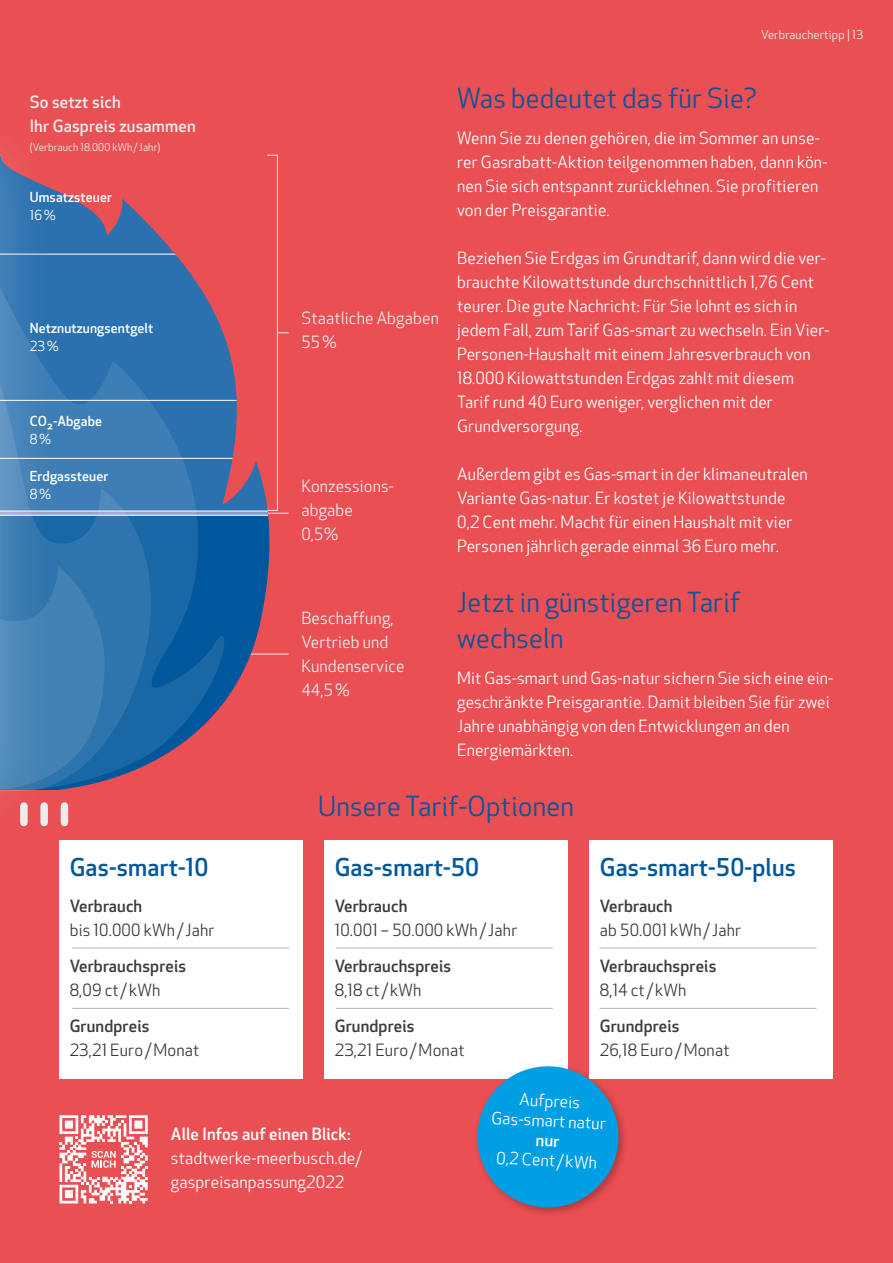
<style>
.page{position:relative;width:893px;height:1263px;background:#ea4f53}
.page>*{position:absolute;margin:0;border:0;box-sizing:border-box;transform-origin:0 0}
.t1{font:27px/36px "Apex New";letter-spacing:.01em;color:#00579c}
.produkt{font:500 24px "Apex New";letter-spacing:.01em;color:#00579c}
.t2{font:16.5px/24px "Apex New";letter-spacing:.01em;color:#fff}
.produkt-2{font:16.5px/24px "Apex New";letter-spacing:.01em;color:#3b3b3a}
.t3{font:16.5px/24px "Apex New";letter-spacing:.01em;color:#ececed}
.produkt-3{font:500 16.5px/24px "Apex New";letter-spacing:.01em;color:#3b3b3a}
.t4{font:500 16.5px/24px "Apex New";letter-spacing:.01em;color:#ececed}
.t5{font:500 16.5px "Apex New";letter-spacing:.01em;color:#fff}
.t6{font:500 13.5px/18px "Apex New";letter-spacing:.01em;color:#fff}
.kolumne_li{font:12px "Apex New";letter-spacing:.01em;color:#ececed}
.Bildrechte{font:10.5px "Apex New";letter-spacing:.01em;color:#ececed}
.s1{font-weight:400}
.s2{font-weight:500}
</style>
<div class="page">
<div style="left:59px;top:841px;width:244px;height:58px;background:#fff"></div>
<div style="left:59px;top:877px;width:244px;height:82px;background:#fff"></div>
<div style="left:59px;top:937px;width:244px;height:82px;background:#fff"></div>
<div style="left:59px;top:997px;width:244px;height:82px;background:#fff"></div>
<div style="left:324px;top:841px;width:244px;height:58px;background:#fff"></div>
<div style="left:324px;top:877px;width:244px;height:82px;background:#fff"></div>
<div style="left:324px;top:937px;width:244px;height:82px;background:#fff"></div>
<div style="left:324px;top:997px;width:244px;height:82px;background:#fff"></div>
<div style="left:589px;top:841px;width:244px;height:58px;background:#fff"></div>
<div style="left:589px;top:877px;width:244px;height:82px;background:#fff"></div>
<div style="left:589px;top:937px;width:244px;height:82px;background:#fff"></div>
<div style="left:589px;top:997px;width:244px;height:82px;background:#fff"></div>
<hr style="left:72px;top:948px;width:217px;height:1px;background:#b1b2b3">
<hr style="left:336px;top:948px;width:217px;height:1px;background:#b1b2b3">
<hr style="left:600px;top:948px;width:216px;height:1px;background:#b1b2b3">
<hr style="left:72px;top:1008px;width:217px;height:1px;background:#b1b2b3">
<hr style="left:336px;top:1008px;width:217px;height:1px;background:#b1b2b3">
<hr style="left:600px;top:1008px;width:216px;height:1px;background:#b1b2b3">
<div style="left:61px;top:806px;width:7px;height:16px;background:#ececed"></div>
<div style="left:0;top:102px;width:56px;height:744px;background:#fff;opacity:.25"></div>
<svg style="left:0;top:156px;width:289px;height:636px"></svg>
<svg style="left:60px;top:1115px;width:88px;height:88px"></svg>
<div style="left:473px;top:1062px;width:155px;height:155px;background:#000;opacity:.25"></div>
<svg style="left:475px;top:1064px;width:145px;height:145px"></svg>
<p class="t4" style="left:30px;top:89px;width:167px">So setzt sich<br>Ihr Gaspreis zusammen</p>
<p class="Bildrechte" style="left:30px;top:141px;width:132px">(Verbrauch 18.000 kWh / Jahr)</p>
<p class="t6" style="left:30px;top:188px;width:84px">Umsatzsteuer<br><span class="s1">16 %</span></p>
<p class="t6" style="left:30px;top:319px;width:125px">Netznutzungsentgelt<br><span class="s1">23 %</span></p>
<p class="t6" style="left:30px;top:411px;width:74px">CO2-Abgabe<br><span class="s1">8 %</span></p>
<p class="t6" style="left:30px;top:467px;width:80px">Erdgassteuer<br><span class="s1">8 %</span></p>
<p class="produkt" style="left:70px;top:851px;width:140px">Gas-smart-10</p>
<p class="produkt-2" style="left:70px;top:894px;width:146px"><span class="s2">Verbrauch<br></span>bis 10.000 kWh / Jahr</p>
<p class="produkt-3" style="left:70px;top:953px;width:118px">Verbrauchspreis<br><span class="s1">8,09 ct / kWh</span></p>
<p class="produkt-2" style="left:70px;top:1014px;width:131px"><span class="s2">Grundpreis<br></span>23,21 Euro / Monat</p>
<p class="kolumne_li" style="left:761px;top:27px;width:103px">Verbrauchertipp | 13</p>
<p class="t1" style="left:457px;top:80px;width:301px">Was bedeutet das für Sie?</p>
<p class="t2" style="left:457px;top:126px;width:372px">Wenn Sie zu denen gehören, die im Sommer an unse&shy;rer Gasrabatt-Aktion teilgenommen haben, dann kön&shy;nen Sie sich entspannt zurücklehnen. Sie profitieren von der Preisgarantie.</p>
<p class="t2" style="left:457px;top:246px;width:374px">Beziehen Sie Erdgas im Grundtarif, dann wird die ver&shy;brauchte Kilowattstunde durchschnittlich 1,76 Cent teurer. Die gute Nachricht: Für Sie lohnt es sich in jedem Fall, zum Tarif Gas-smart zu wechseln. Ein Vier-Personen-Haushalt mit einem Jahresverbrauch von 18.000 Kilowattstunden Erdgas zahlt mit diesem Tarif rund 40 Euro weniger, verglichen mit der Grundversorgung.</p>
<p class="t2" style="left:457px;top:462px;width:352px">Außerdem gibt es Gas-smart in der klimaneutralen Variante Gas-natur. Er kostet je Kilowattstunde 0,2 Cent mehr. Macht für einen Haushalt mit vier Personen jährlich gerade einmal 36 Euro mehr.</p>
<p class="t1" style="left:457px;top:584px;width:285px">Jetzt in günstigeren Tarif wechseln</p>
<p class="t2" style="left:457px;top:666px;width:378px">Mit Gas-smart und Gas-natur sichern Sie sich eine ein&shy;geschränkte Preisgarantie. Damit bleiben Sie für zwei Jahre unabhängig von den Entwicklungen an den Energiemärkten.</p>
<p class="t1" style="left:318px;top:788px;width:257px">Unsere Tarif-Optionen</p>
<p class="t3" style="left:301px;top:306px;width:139px">Staatliche Abgaben</p>
<p class="t3" style="left:301px;top:330px;width:37px">55 %</p>
<p class="t3" style="left:301px;top:474px;width:93px">Konzessions&shy;abgabe</p>
<p class="t3" style="left:301px;top:522px;width:39px">0,5%</p>
<p class="t3" style="left:301px;top:606px;width:105px">Beschaffung,<br>Vertrieb und<br>Kundenservice</p>
<p class="t3" style="left:301px;top:678px;width:50px">44,5 %</p>
<p class="produkt" style="left:335px;top:851px;width:146px">Gas-smart-50</p>
<p class="produkt-2" style="left:335px;top:894px;width:184px"><span class="s2">Verbrauch<br></span>10.001 – 50.000 kWh / Jahr</p>
<p class="produkt-3" style="left:335px;top:953px;width:118px">Verbrauchspreis<br><span class="s1">8,18 ct / kWh</span></p>
<p class="produkt-2" style="left:335px;top:1014px;width:131px"><span class="s2">Grundpreis<br></span>23,21 Euro / Monat</p>
<p class="produkt" style="left:600px;top:851px;width:198px">Gas-smart-50-plus</p>
<p class="produkt-2" style="left:600px;top:894px;width:143px"><span class="s2">Verbrauch<br></span>ab 50.001 kWh / Jahr</p>
<p class="produkt-3" style="left:600px;top:953px;width:118px">Verbrauchspreis<br><span class="s1">8,14 ct / kWh</span></p>
<p class="produkt-2" style="left:600px;top:1014px;width:131px"><span class="s2">Grundpreis<br></span>26,18 Euro / Monat</p>
<p class="t5" style="left:171px;top:1122px;width:181px">Alle Infos auf einen Blick:</p>
<p class="t2" style="left:171px;top:1146px;width:192px">stadtwerke-meerbusch.de/ gaspreisanpassung2022</p>
<p class="t2" style="left:493px;top:1088px;width:116px;line-height:19.8px;text-align:center;rotate:3deg">Aufpreis<br>Gas-smart natur</p>
<p class="t2" style="left:498px;top:1128px;width:102px;line-height:19.8px;text-align:center;rotate:3deg"><span class="s2">nur<br></span>0,2 Cent / kWh</p>
</div>
